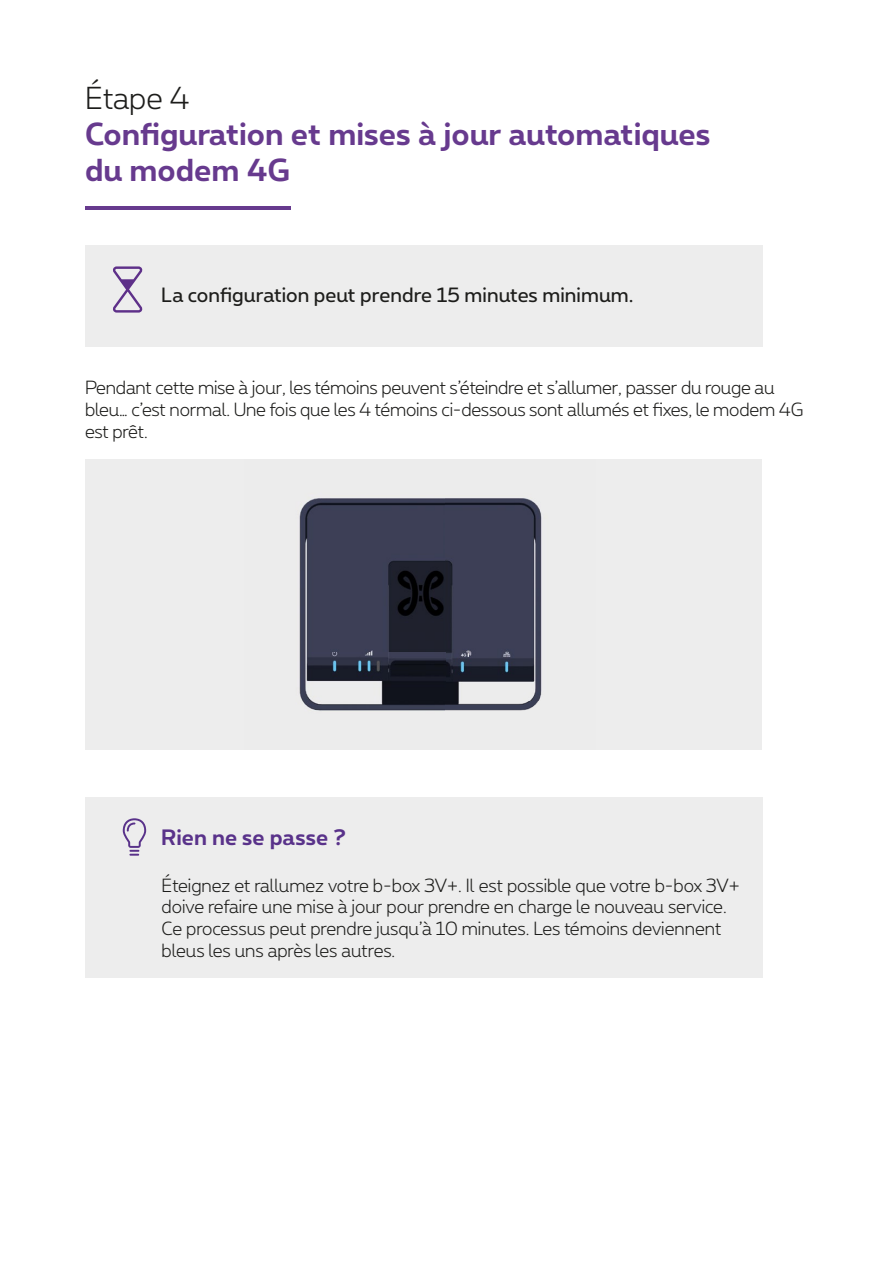
<style>
.page{position:relative;width:893px;height:1263px;background:#fff}
.page>*{position:absolute;margin:0;border:0;box-sizing:border-box;transform-origin:0 0}
.t1{font:700 30px/36px "Proximus";color:#673a8e}
.t2{font:300 30px "Proximus";color:#1d1d1b}
.t3{font:700 21px "Proximus";letter-spacing:.005em;color:#59328a}
.t4{font:19.5px "Proximus";letter-spacing:.005em;color:#1d1d1b}
.t5{font:300 18px/21.6px "Proximus";letter-spacing:-.01em;color:#1d1d1b}
</style>
<div class="page">
<hr style="left:85px;top:207px;width:205px;height:3px;background:#673a8e">
<div style="left:85px;top:245px;width:677px;height:102px;background:#ededed"></div>
<svg style="left:113px;top:266px;width:29px;height:47px"></svg>
<div style="left:85px;top:459px;width:676px;height:291px;background:#ededed"></div>
<img style="left:299px;top:498px;width:243px;height:213px">
<div style="left:85px;top:797px;width:677px;height:181px;background:#ededed"></div>
<svg style="left:123px;top:818px;width:23px;height:38px"></svg>
<h1 class="t2" style="left:85px;top:78px;width:106px">Étape 4</h1>
<h1 class="t1" style="left:85px;top:114px;width:627px">Configuration et mises à jour automatiques du modem 4G</h1>
<p class="t4" style="left:161px;top:281px;width:474px">La configuration peut prendre 15 minutes minimum.</p>
<p class="t5" style="left:85px;top:376px;width:720px">Pendant cette mise à jour, les témoins peuvent s’éteindre et s’allumer, passer du rouge au bleu… c’est normal. Une fois que les 4 témoins ci-dessous sont allumés et fixes, le modem 4G est prêt.</p>
<p class="t3" style="left:161px;top:822px;width:186px">Rien ne se passe ?</p>
<p class="t5" style="left:162px;top:873px;width:580px">Éteignez et rallumez votre b-box 3V+. Il est possible que votre b-box 3V+ doive refaire une mise à jour pour prendre en charge le nouveau service.<br>Ce processus peut prendre jusqu’à 10 minutes. Les témoins deviennent bleus les uns après les autres.</p>
</div>
